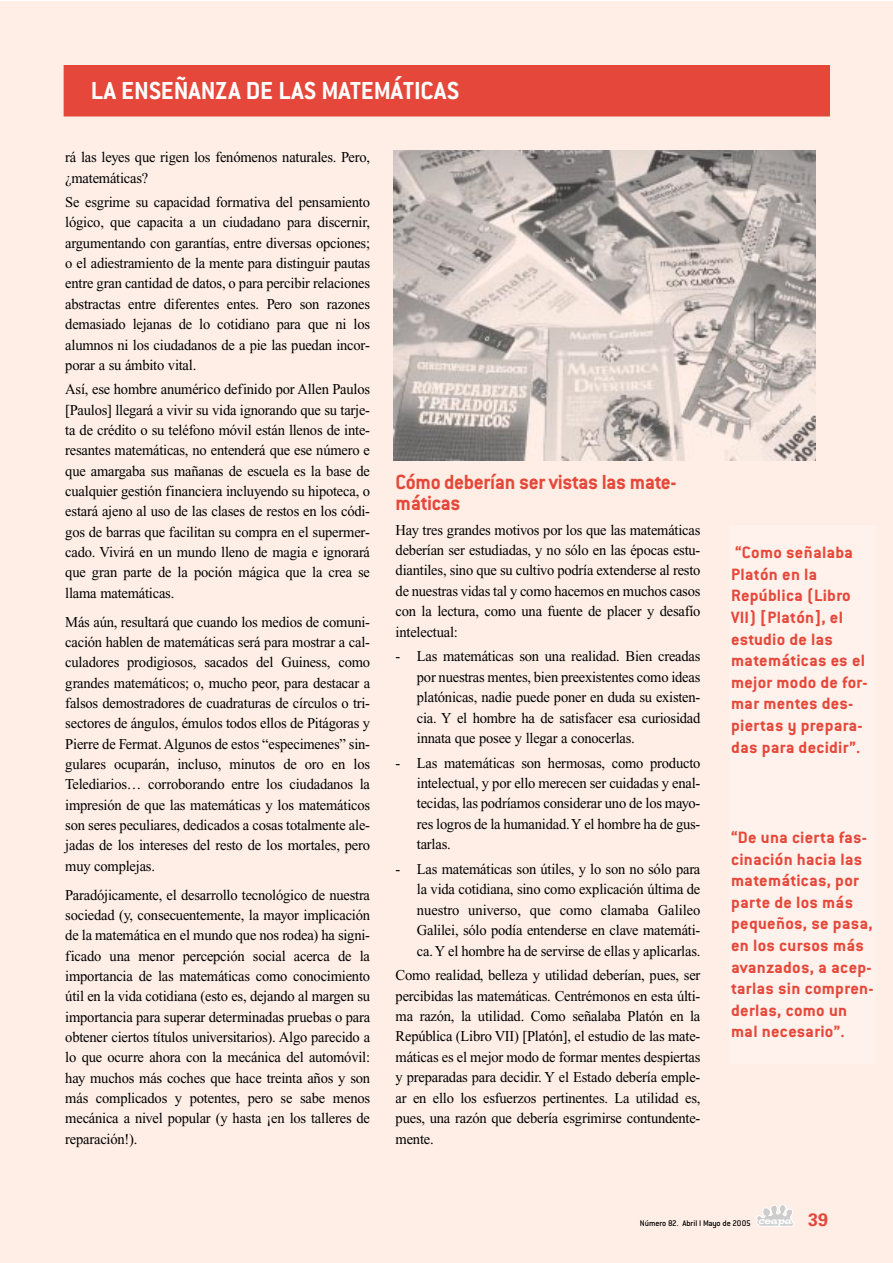
<style>
.page{position:relative;width:893px;height:1263px;background:#fff}
.page>*{position:absolute;margin:0;border:0;box-sizing:border-box;transform-origin:0 0}
.t1{font:700 27px "Conduit ITC";color:#fff}
.t2{font:700 22.5px/20.4px "Conduit ITC";letter-spacing:-.015em;color:#e5483a}
.t3{font:700 18px/21.6px "Conduit ITC";letter-spacing:.015em;color:#e5483a}
.t4{font:15px/20.4px "Times";letter-spacing:-.015em;color:#000;text-align:justify}
.t5{font:500 9px "Conduit ITC";letter-spacing:-.015em;color:#000}
.s1{font-family:"Univers";font-weight:700;font-size:18px;color:#e5483a}
</style>
<div class="page">
<div style="left:0;top:2px;width:892px;height:1261px;background:#feeee6"></div>
<svg style="left:756px;top:1204px;width:37px;height:22px"></svg>
<div style="left:64px;top:66px;width:765px;height:50px;background:#e5483a"></div>
<div style="left:64px;top:65px;width:765px;height:51px;border:1px solid #e5483a"></div>
<img style="left:393px;top:150px;width:422px;height:310px">
<div style="left:729px;top:525px;width:146px;height:538px;background:#fff1eb"></div>
<h1 class="t1" style="left:91px;top:74px;width:370px">LA ENSEÑANZA DE LAS MATEMÁTICAS</h1>
<p class="t4" style="left:65px;top:148px;width:306px">rá las leyes que rigen los fenómenos naturales. Pero, ¿matemáticas?</p>
<p class="t4" style="left:65px;top:193px;width:306px">Se esgrime su capacidad formativa del pensamiento lógico, que capacita a un ciudadano para discernir, argumentando con garantías, entre diversas opciones; o el adiestramiento de la mente para distinguir pautas entre gran cantidad de datos, o para percibir relaciones abstractas entre diferentes entes. Pero son razones demasiado lejanas de lo cotidiano para que ni los alumnos ni los ciudadanos de a pie las puedan incor&shy;porar a su ámbito vital.</p>
<p class="t4" style="left:65px;top:381px;width:306px">Así, ese hombre anumérico definido por Allen Paulos [Paulos] llegará a vivir su vida ignorando que su tarje&shy;ta de crédito o su teléfono móvil están llenos de inte&shy;resantes matemáticas, no entenderá que ese número e que amargaba sus mañanas de escuela es la base de cualquier gestión financiera incluyendo su hipoteca, o estará ajeno al uso de las clases de restos en los códi&shy;gos de barras que facilitan su compra en el supermer&shy;cado. Vivirá en un mundo lleno de magia e ignorará que gran parte de la poción mágica que la crea se llama matemáticas.</p>
<p class="t4" style="left:65px;top:613px;width:306px">Más aún, resultará que cuando los medios de comuni&shy;cación hablen de matemáticas será para mostrar a cal&shy;culadores prodigiosos, sacados del Guiness, como grandes matemáticos; o, mucho peor, para destacar a falsos demostradores de cuadraturas de círculos o tri&shy;sectores de ángulos, émulos todos ellos de Pitágoras y Pierre de Fermat. Algunos de estos “especimenes” sin&shy;gulares ocuparán, incluso, minutos de oro en los Telediarios… corroborando entre los ciudadanos la impresión de que las matemáticas y los matemáticos son seres peculiares, dedicados a cosas totalmente ale&shy;jadas de los intereses del resto de los mortales, pero muy complejas.</p>
<p class="t4" style="left:65px;top:886px;width:306px">Paradójicamente, el desarrollo tecnológico de nuestra sociedad (y, consecuentemente, la mayor implicación de la matemática en el mundo que nos rodea) ha signi&shy;ficado una menor percepción social acerca de la importancia de las matemáticas como conocimiento útil en la vida cotidiana (esto es, dejando al margen su importancia para superar determinadas pruebas o para obtener ciertos títulos universitarios). Algo parecido a lo que ocurre ahora con la mecánica del automóvil: hay muchos más coches que hace treinta años y son más complicados y potentes, pero se sabe menos mecánica a nivel popular (y hasta ¡en los talleres de reparación!).</p>
<h2 class="t2" style="left:395px;top:471px;width:282px">Cómo deberían ser vistas las mate&shy;máticas</h2>
<p class="t4" style="left:395px;top:521px;width:306px">Hay tres grandes motivos por los que las matemáticas deberían ser estudiadas, y no sólo en las épocas estu&shy;diantiles, sino que su cultivo podría extenderse al resto de nuestras vidas tal y como hacemos en muchos casos con la lectura, como una fuente de placer y desafío intelectual:</p>
<p class="t4" style="left:417px;top:647px;width:285px;text-indent:-21px">- Las matemáticas son una realidad. Bien creadas por nuestras mentes, bien preexistentes como ideas platónicas, nadie puede poner en duda su existen&shy;cia. Y el hombre ha de satisfacer esa curiosidad innata que posee y llegar a conocerlas.</p>
<p class="t4" style="left:417px;top:754px;width:285px;text-indent:-21px">- Las matemáticas son hermosas, como producto intelectual, y por ello merecen ser cuidadas y enal&shy;tecidas, las podríamos considerar uno de los mayo&shy;res logros de la humanidad. Y el hombre ha de gus&shy;tarlas.</p>
<p class="t4" style="left:417px;top:860px;width:285px;text-indent:-21px">- Las matemáticas son útiles, y lo son no sólo para la vida cotidiana, sino como explicación última de nuestro universo, que como clamaba Galileo Galilei, sólo podía entenderse en clave matemáti&shy;ca. Y el hombre ha de servirse de ellas y aplicarlas.</p>
<p class="t4" style="left:395px;top:966px;width:306px">Como realidad, belleza y utilidad deberían, pues, ser percibidas las matemáticas. Centrémonos en esta últi&shy;ma razón, la utilidad. Como señalaba Platón en la República (Libro VII) [Platón], el estudio de las mate&shy;máticas es el mejor modo de formar mentes despiertas y preparadas para decidir. Y el Estado debería emple&shy;ar en ello los esfuerzos pertinentes. La utilidad es, pues, una razón que debería esgrimirse contundente&shy;mente.</p>
<p class="t3" style="left:731px;top:541px;width:138px">“Como señalaba<br>Platón en la<br>República (Libro<br>VII) [Platón], el estudio de las matemáticas es el mejor modo de for&shy;mar mentes des&shy;piertas y prepara&shy;das para decidir”.</p>
<p class="t3" style="left:731px;top:826px;width:144px">“De una cierta fas&shy;cinación hacia las matemáticas, por parte de los más pequeños, se pasa, en los cursos más avanzados, a acep&shy;tarlas sin compren&shy;derlas, como un mal necesario”.</p>
<p class="t5" style="left:640px;top:1218px;width:190px">Número 82. Abril I Mayo de 2005 <sup>ceapa</sup> <span class="s1">39</span></p>
</div>
